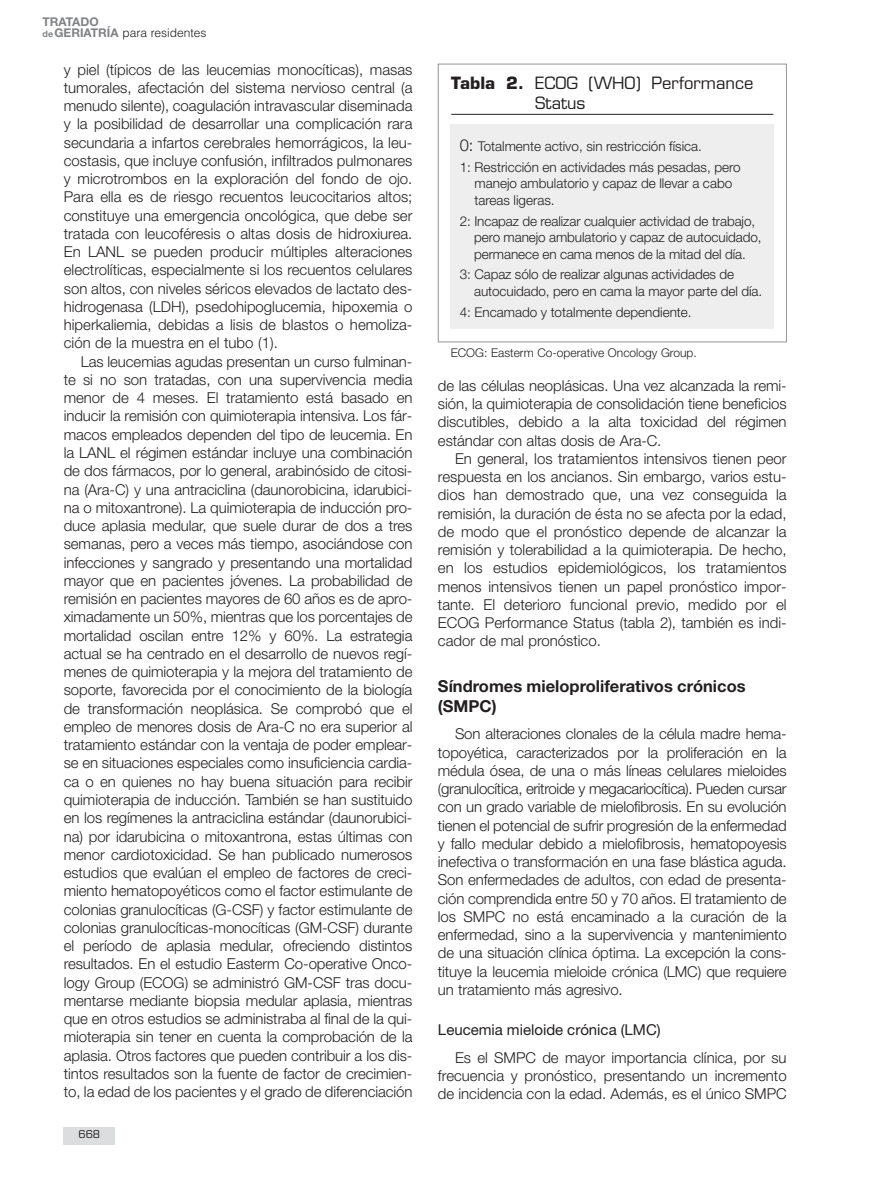
<style>
.page{position:relative;width:893px;height:1191px;background:#fff}
.page>*{position:absolute;margin:0;border:0;box-sizing:border-box;transform-origin:0 0}
.t1{font:700 16.5px/19.8px "Helvetica Neue";color:#231f20}
.t2{font:16.5px/19.5px "Eurostile";color:#231f20}
.t3{font:300 15px/18.3px "Helvetica Neue";letter-spacing:-.005em;color:#231f20;text-align:justify}
.t4{font:15px "Helvetica Neue";color:#231f20}
.t5{font:300 13.5px/16.5px "Helvetica Neue";letter-spacing:-.005em;color:#231f20}
.t6{font:300 12px "Helvetica Neue";color:#231f20}
.t7{font:300 12px "Helvetica";color:#231f20}
.t8{font:700 12px "Helvetica Neue";color:#808285}
.t9{font:10.5px "Eurostile";color:#231f20}
.s1{font-family:"Helvetica Neue";font-weight:700;font-size:9px;color:#808285}
.s2{font-family:"Helvetica Neue";font-weight:700;color:#808285}
.s3{font-weight:700}
.s4{font-size:16.5px}
</style>
<div class="page">
<div style="left:64px;top:1127px;width:51px;height:17px;background:#dcdddf"></div>
<div style="left:451px;top:124px;width:323px;height:204px;background:#eeeeef"></div>
<div style="left:438px;top:64px;width:349px;height:278px;border:1px solid #939598"></div>
<hr style="left:451px;top:114px;width:322px;height:1px;background:#231f20">
<p class="t8" style="left:43px;top:17px;width:58px">TRATADO</p>
<p class="t7" style="left:43px;top:28px;width:165px"><span class="s1">de</span><span class="s2">GERIATRÍA</span> para residentes</p>
<p class="t3" style="left:64px;top:61px;width:350px">y piel (típicos de las leucemias monocíticas), masas tumorales, afectación del sistema nervioso central (a menudo silente), coagulación intravascular diseminada y la posibilidad de desarrollar una complicación rara secundaria a infartos cerebrales hemorrágicos, la leu&shy;costasis, que incluye confusión, infiltrados pulmonares y microtrombos en la exploración del fondo de ojo.<br>Para ella es de riesgo recuentos leucocitarios altos; constituye una emergencia oncológica, que debe ser tratada con leucoféresis o altas dosis de hidroxiurea.<br>En LANL se pueden producir múltiples alteraciones electrolíticas, especialmente si los recuentos celulares son altos, con niveles séricos elevados de lactato des&shy;hidrogenasa (LDH), psedohipoglucemia, hipoxemia o hiperkaliemia, debidas a lisis de blastos o hemoliza&shy;ción de la muestra en el tubo (1).</p>
<p class="t3" style="left:64px;top:353px;width:350px;text-indent:17px">Las leucemias agudas presentan un curso fulminan&shy;te si no son tratadas, con una supervivencia media menor de 4 meses. El tratamiento está basado en inducir la remisión con quimioterapia intensiva. Los fár&shy;macos empleados dependen del tipo de leucemia. En la LANL el régimen estándar incluye una combinación de dos fármacos, por lo general, arabinósido de citosi&shy;na (Ara-C) y una antraciclina (daunorobicina, idarubici&shy;na o mitoxantrone). La quimioterapia de inducción pro&shy;duce aplasia medular, que suele durar de dos a tres semanas, pero a veces más tiempo, asociándose con infecciones y sangrado y presentando una mortalidad mayor que en pacientes jóvenes. La probabilidad de remisión en pacientes mayores de 60 años es de apro&shy;ximadamente un 50%, mientras que los porcentajes de mortalidad oscilan entre 12% y 60%. La estrategia actual se ha centrado en el desarrollo de nuevos regí&shy;menes de quimioterapia y la mejora del tratamiento de soporte, favorecida por el conocimiento de la biología de transformación neoplásica. Se comprobó que el empleo de menores dosis de Ara-C no era superior al tratamiento estándar con la ventaja de poder emplear&shy;se en situaciones especiales como insuficiencia cardia&shy;ca o en quienes no hay buena situación para recibir quimioterapia de inducción. También se han sustituido en los regímenes la antraciclina estándar (daunorubici&shy;na) por idarubicina o mitoxantrona, estas últimas con menor cardiotoxicidad. Se han publicado numerosos estudios que evalúan el empleo de factores de creci&shy;miento hematopoyéticos como el factor estimulante de colonias granulocíticas (G-CSF) y factor estimulante de colonias granulocíticas-monocíticas (GM-CSF) durante el período de aplasia medular, ofreciendo distintos resultados. En el estudio Easterm Co-operative Onco&shy;logy Group (ECOG) se administró GM-CSF tras docu&shy;mentarse mediante biopsia medular aplasia, mientras que en otros estudios se administraba al final de la qui&shy;mioterapia sin tener en cuenta la comprobación de la aplasia. Otros factores que pueden contribuir a los dis&shy;tintos resultados son la fuente de factor de crecimien&shy;to, la edad de los pacientes y el grado de diferenciación</p>
<p class="t9" style="left:78px;top:1130px;width:23px">668</p>
<p class="t2" style="left:535px;top:75px;width:220px;text-indent:-84px"><span class="s3">Tabla 2.</span> ECOG (WHO) Performance<br>Status</p>
<p class="t5" style="left:460px;top:137px;width:282px;line-height:20.7px"><span class="s4">0:</span> Totalmente activo, sin restricción física.<br>1: Restricción en actividades más pesadas, pero</p>
<p class="t5" style="left:474px;top:176px;width:259px">manejo ambulatorio y capaz de llevar a cabo tareas ligeras.</p>
<p class="t5" style="left:474px;top:214px;width:289px;text-indent:-14px">2: Incapaz de realizar cualquier actividad de trabajo, pero manejo ambulatorio y capaz de autocuidado, permanece en cama menos de la mitad del día.</p>
<p class="t5" style="left:474px;top:267px;width:289px;text-indent:-14px">3: Capaz sólo de realizar algunas actividades de autocuidado, pero en cama la mayor parte del día.</p>
<p class="t5" style="left:460px;top:305px;width:233px">4: Encamado y totalmente dependiente.</p>
<p class="t6" style="left:451px;top:349px;width:248px">ECOG: Easterm Co-operative Oncology Group.</p>
<p class="t3" style="left:438px;top:378px;width:350px">de las células neoplásicas. Una vez alcanzada la remi&shy;sión, la quimioterapia de consolidación tiene beneficios discutibles, debido a la alta toxicidad del régimen estándar con altas dosis de Ara-C.</p>
<p class="t3" style="left:438px;top:451px;width:350px;text-indent:17px">En general, los tratamientos intensivos tienen peor respuesta en los ancianos. Sin embargo, varios estu&shy;dios han demostrado que, una vez conseguida la remisión, la duración de ésta no se afecta por la edad, de modo que el pronóstico depende de alcanzar la remisión y tolerabilidad a la quimioterapia. De hecho, en los estudios epidemiológicos, los tratamientos menos intensivos tienen un papel pronóstico impor&shy;tante. El deterioro funcional previo, medido por el ECOG Performance Status (tabla 2), también es indi&shy;cador de mal pronóstico.</p>
<p class="t1" style="left:438px;top:678px;width:309px">Síndromes mieloproliferativos crónicos (SMPC)</p>
<p class="t3" style="left:438px;top:726px;width:350px;text-indent:17px">Son alteraciones clonales de la célula madre hema&shy;topoyética, caracterizados por la proliferación en la médula ósea, de una o más líneas celulares mieloides (granulocítica, eritroide y megacariocítica). Pueden cursar con un grado variable de mielofibrosis. En su evolución tienen el potencial de sufrir progresión de la enfermedad y fallo medular debido a mielofibrosis, hematopoyesis inefectiva o transformación en una fase blástica aguda.<br>Son enfermedades de adultos, con edad de presenta&shy;ción comprendida entre 50 y 70 años. El tratamiento de los SMPC no está encaminado a la curación de la enfermedad, sino a la supervivencia y mantenimiento de una situación clínica óptima. La excepción la cons&shy;tituye la leucemia mieloide crónica (LMC) que requiere un tratamiento más agresivo.</p>
<p class="t4" style="left:438px;top:1024px;width:224px">Leucemia mieloide crónica (LMC)</p>
<p class="t3" style="left:438px;top:1049px;width:350px;text-indent:17px">Es el SMPC de mayor importancia clínica, por su frecuencia y pronóstico, presentando un incremento de incidencia con la edad. Además, es el único SMPC</p>
</div>
